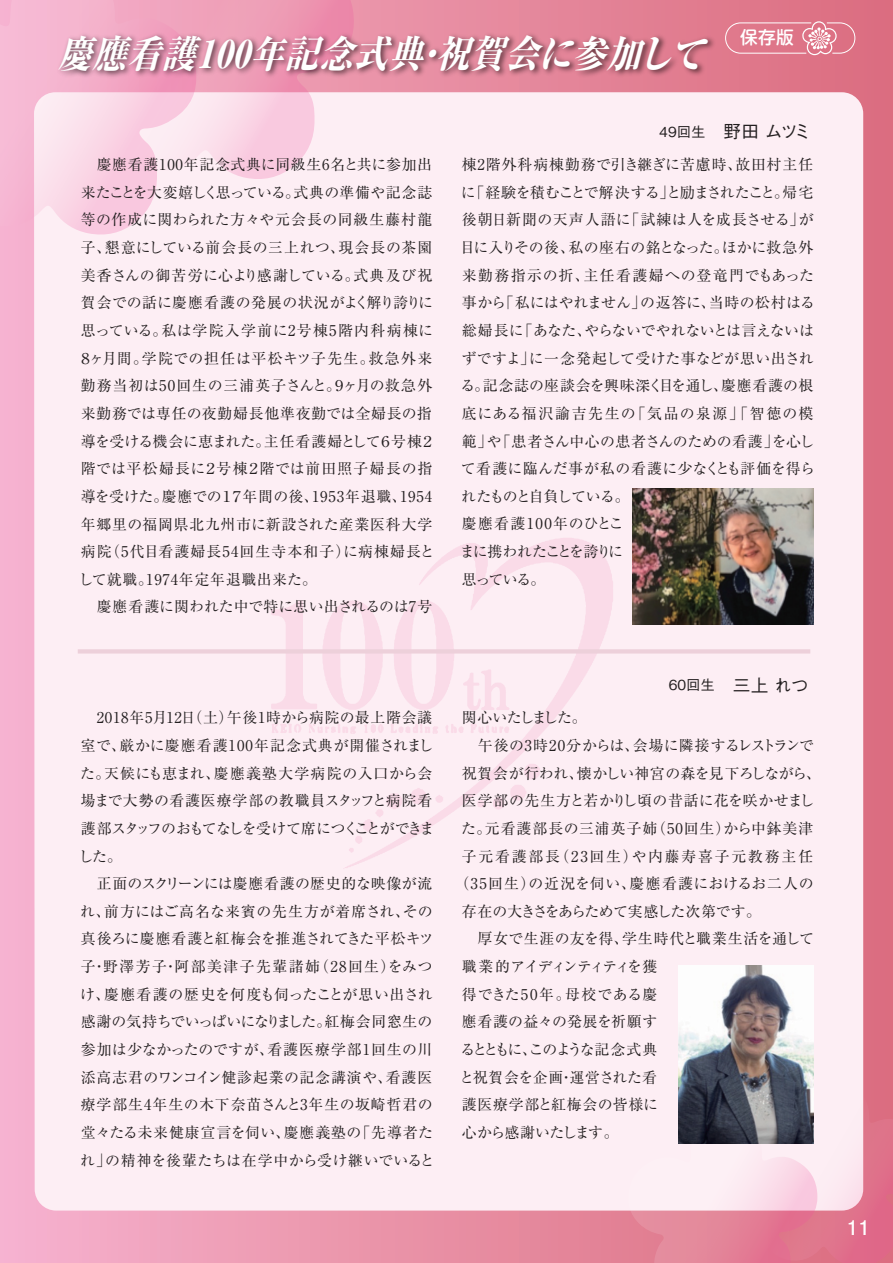
<style>
.page{position:relative;width:893px;height:1263px;background:#fff}
.page>*{position:absolute;margin:0;border:0;box-sizing:border-box;transform-origin:0 0}
.t1{font:italic 800 38.25px "Ryumin Pro";color:#fff;scale:.89 1}
.t2{font:700 20.25px "Futo Go B101 Pro";color:#fff}
.t3{font:500 17.7px "Gothic BBB Pro";letter-spacing:-.06em;color:#231f20}
.t4{font:500 17.7px "Shin M Go Pro";color:#fff}
.t5{font:14.85px/27.6px "Ryumin Pro";letter-spacing:.03em;color:#231f20}
.t6{font:14.85px "Ryumin Pro";color:#231f20}
.t7{font:14.85px "Ryumin Pro";letter-spacing:.07em;color:#231f20}
.t8{font:14.85px "Ryumin Pro";letter-spacing:.055em;color:#231f20}
.t9{font:14.85px "Ryumin Pro";letter-spacing:.12em;color:#231f20}
.t10{font:14.85px "Ryumin Pro";letter-spacing:-.035em;color:#231f20}
.t11{font:14.85px "Ryumin Pro";letter-spacing:-.12em;color:#231f20}
.t12{font:14.85px "Ryumin Pro";letter-spacing:-.085em;color:#231f20}
.t13{font:14.85px "Ryumin Pro";letter-spacing:-.01em;color:#231f20}
.t14{font:14.85px "Ryumin Pro";letter-spacing:-.06em;color:#231f20}
.t15{font:14.85px "Ryumin Pro";letter-spacing:-.075em;color:#231f20}
.s1{font-size:13.8px}
</style>
<div class="page">
<div style="left:0;top:0;width:893px;height:1263px;background:linear-gradient(to right,#f6b3ce,#db6c7d)"></div>
<div style="left:34px;top:92px;width:829px;height:1118px;background:#fdeef4"></div>
<img style="left:267px;top:530px;width:349px;height:350px">
<svg style="left:725px;top:21px;width:131px;height:34px;background:#e28696"></svg>
<svg style="left:196px;top:0;width:158px;height:179px;background:#f7c9da"></svg>
<svg style="left:0;top:0;width:196px;height:235px;background:#f8ccdf"></svg>
<svg style="left:628px;top:1080px;width:265px;height:183px;background:#eeb6c4"></svg>
<img style="left:50px;top:29px;width:673px;height:59px">
<hr style="left:78px;top:649px;width:732px;height:4px;background:#edd0da">
<img style="left:633px;top:489px;width:180px;height:136px">
<img style="left:679px;top:965px;width:134px;height:178px">
<h1 class="t1" style="left:57px;top:23px;width:744px">慶應看護100年記念式典・祝賀会に参加して</h1>
<p class="t4" style="left:740px;top:23px;width:55px">保存版</p>
<p class="t5" style="left:78px;top:150px;width:358px;text-indent:19px">慶應看護100年記念式典に同級生6名と共に参加出来たことを大変嬉しく思っている。式典の準備や記念誌等の作成に関わられた方々や元会長の同級生藤村龍子、懇意にしている前会長の三上れつ、現会長の茶園美香さんの御苦労に心より感謝している。式典及び祝賀会での話に慶應看護の発展の状況がよく解り誇りに思っている。私は学院入学前に2号棟5階内科病棟に<br>８ヶ月間。学院での担任は平松キツ子先生。救急外来勤務当初は50回生の三浦英子さんと。９ヶ月の救急外来勤務では専任の夜勤婦長他準夜勤では全婦長の指導を受ける機会に恵まれた。主任看護婦として６号棟２階では平松婦長に２号棟２階では前田照子婦長の指導を受けた。慶應での１７年間の後、1953年退職、1954年郷里の福岡県北九州市に新設された産業医科大学病院（5代目看護婦長54回生寺本和子）に病棟婦長として就職。1974年定年退職出来た。</p>
<p class="t6" style="left:97px;top:595px;width:337px">慶應看護に関われた中で特に思い出されるのは7号</p>
<p class="t5" style="left:78px;top:703px;width:357px;text-indent:18px">2018年5月12日（土）午後1時から病院の最上階会議室で、厳かに慶應看護100年記念式典が開催されました。天候にも恵まれ、慶應義塾大学病院の入口から会場まで大勢の看護医療学部の教職員スタッフと病院看護部スタッフのおもてなしを受けて席につくことができました。</p>
<p class="t5" style="left:80px;top:869px;width:356px;text-indent:17px">正面のスクリーンには慶應看護の歴史的な映像が流れ、前方にはご高名な来賓の先生方が着席され、その真後ろに慶應看護と紅梅会を推進されてきた平松キツ子・野澤芳子・阿部美津子先輩諸姉（28回生）をみつけ、慶應看護の歴史を何度も伺ったことが思い出され感謝の気持ちでいっぱいになりました。紅梅会同窓生の参加は少なかったのですが、看護医療学部1回生の川添高志君のワンコイン健診起業の記念講演や、看護医療学部生4年生の木下奈苗さんと3年生の坂崎哲君の堂々たる未来健康宣言を伺い、慶應義塾の「先導者たれ」の精神を後輩たちは在学中から受け継いでいると</p>
<p class="t3" style="left:659px;top:118px;width:154px"><span class="s1">49回生</span>　野田 ムツミ</p>
<p class="t5" style="left:460px;top:150px;width:357px">棟2階外科病棟勤務で引き継ぎに苦慮時、故田村主任に「経験を積むことで解決する」と励まされたこと。帰宅後朝日新聞の天声人語に「試練は人を成長させる」が目に入りその後、私の座右の銘となった。ほかに救急外来勤務指示の折、主任看護婦への登竜門でもあった事から「私にはやれません」の返答に、当時の松村はる総婦長に「あなた、やらないでやれないとは言えないはずですよ」に一念発起して受けた事などが思い出される。記念誌の座談会を興味深く目を通し、慶應看護の根底にある福沢諭吉先生の「気品の泉源」「智徳の模範」や「患者さん中心の患者さんのための看護」を心して看護に臨んだ事が私の看護に少なくとも評価を得られたものと自負している。<br>慶應看護100年のひとこ<br>まに携われたことを誇りに<br>思っている。</p>
<p class="t3" style="left:669px;top:671px;width:141px"><span class="s1">60回生</span>　三上 れつ</p>
<p class="t15" style="left:462px;top:706px;width:127px">関心いたしました。</p>
<p class="t5" style="left:478px;top:731px;width:338px">午後の3時20分からは、会場に隣接するレストランで</p>
<p class="t6" style="left:462px;top:761px;width:361px">祝賀会が行われ、懐かしい神宮の森を見下ろしながら、</p>
<p class="t5" style="left:462px;top:786px;width:354px">医学部の先生方と若かりし頃の昔話に花を咲かせまし</p>
<p class="t7" style="left:461px;top:817px;width:354px">た。元看護部長の三浦英子姉（50回生）から中鉢美津</p>
<p class="t9" style="left:462px;top:844px;width:353px">子元看護部長（23回生）や内藤寿喜子元教務主任</p>
<p class="t8" style="left:454px;top:872px;width:361px">（35回生）の近況を伺い、慶應看護におけるお二人の</p>
<p class="t10" style="left:462px;top:899px;width:301px">存在の大きさをあらためて実感した次第です。</p>
<p class="t5" style="left:478px;top:924px;width:338px">厚女で生涯の友を得、学生時代と職業生活を通して</p>
<p class="t12" style="left:462px;top:955px;width:197px">職業的アイディンティティを獲</p>
<p class="t7" style="left:462px;top:982px;width:197px">得できた50年。母校である慶</p>
<p class="t5" style="left:462px;top:1007px;width:197px">應看護の益々の発展を祈願す</p>
<p class="t11" style="left:460px;top:1038px;width:198px">るとともに、このような記念式典</p>
<p class="t13" style="left:459px;top:1065px;width:199px">と祝賀会を企画・運営された看</p>
<p class="t8" style="left:462px;top:1093px;width:198px">護医療学部と紅梅会の皆様に</p>
<p class="t14" style="left:462px;top:1121px;width:158px">心から感謝いたします。</p>
<h2 class="t2" style="left:847px;top:1211px;width:24px">11</h2>
</div>
